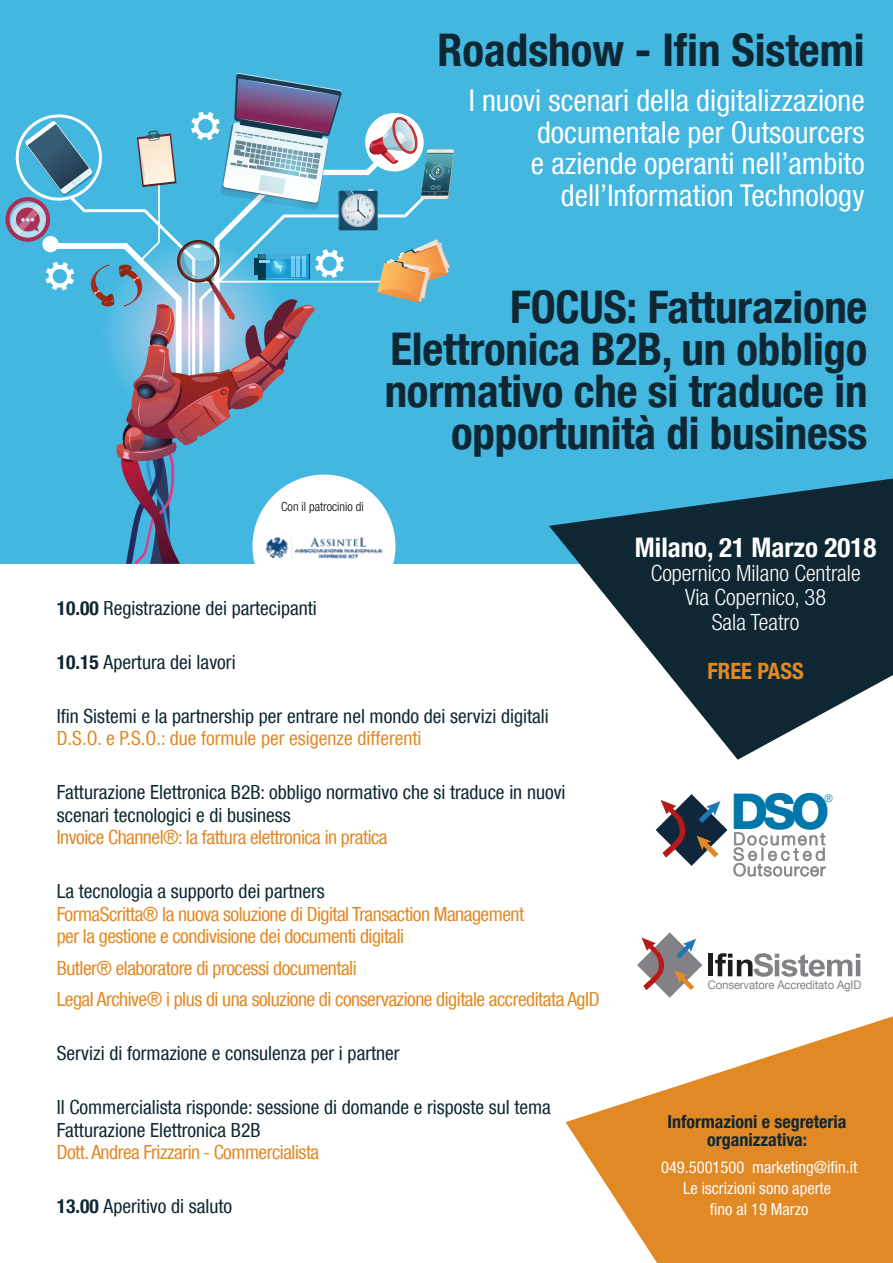
<style>
.page{position:relative;width:893px;height:1263px;background:#fff}
.page>*{position:absolute;margin:0;border:0;box-sizing:border-box;transform-origin:0 0}
.t1{font:800 49.2px "Helvetica Neue LT Com";color:#0076aa}
.t2{font:700 condensed 45px/42px "Helvetica Neue LT Com";letter-spacing:-.005em;color:#0e2732;text-align:right}
.t3{font:condensed 30px/31.5px "Helvetica Neue LT Com";color:#fff;text-align:right}
.t4{font:700 condensed 27px "Helvetica Neue LT Com";color:#fff}
.t5{font:300 condensed 22.5px/24.3px "Helvetica Neue LT Com";color:#fff;text-align:center}
.t6{font:700 condensed 22.5px "Helvetica Neue LT Com";color:#e18925}
.t7{font:condensed 19.5px/22.5px "Helvetica Neue LT Com";color:#0e2732}
.t8{font:condensed 19.5px/22.5px "Helvetica Neue LT Com";letter-spacing:-.025em;color:#e18925}
.t9{font:condensed 19.5px "Helvetica Neue LT Com";color:#e18925}
.t10{font:700 condensed 18px/18px "Helvetica Neue LT Com";color:#0e2732;text-align:center}
.t11{font:condensed 16.5px/21px "Helvetica Neue LT Com";color:#fff;text-align:center}
.t12{font:300 condensed 12.6px "Helvetica Neue LT Com";color:#000101}
.t13{font:11.85px "Helvetica Neue LT Com";letter-spacing:-.01em;color:#838185;scale:.95 1}
.t14{font:300 condensed 10.5px "Helvetica Neue LT Com";color:#0076aa}
.s1{font-weight:700}
.s2{color:#e18925}
.s3{font-family:"Myriad Pro";font-stretch:normal;color:#e18925}
</style>
<div class="page">
<div style="left:0;top:0;width:893px;height:564px;background:#43b7e0"></div>
<svg style="left:5px;top:73px;width:449px;height:491px"></svg>
<svg style="left:656px;top:794px;width:71px;height:72px"></svg>
<svg style="left:733px;top:832px;width:93px;height:44px"></svg>
<div style="left:708px;top:954px;width:5px;height:22px;background:#1d1d1b"></div>
<svg style="left:715px;top:953px;width:145px;height:24px"></svg>
<svg style="left:637px;top:932px;width:65px;height:66px"></svg>
<svg style="left:566px;top:1016px;width:327px;height:247px;fill:#e18925"></svg>
<svg style="left:549px;top:479px;width:344px;height:281px;fill:#0e2732"></svg>
<div style="left:252px;top:475px;width:143px;height:143px;background:#fff;border-radius:50%"></div>
<img style="left:265px;top:537px;width:118px;height:22px">
<h2 class="t2" style="left:438px;top:29px;width:429px">Roadshow - Ifin Sistemi</h2>
<h3 class="t3" style="left:469px;top:84px;width:397px">I nuovi scenari della digitalizzazione documentale per Outsourcers<br>e aziende operanti nell’ambito dell’Information Technology</h3>
<p class="t12" style="left:281px;top:499px;width:84px">Con il patrocinio di</p>
<h2 class="t2" style="left:385px;top:286px;width:484px">FOCUS: Fatturazione<br>Elettronica B2B, un obbligo normativo che si traduce in opportunità di business</h2>
<p class="t7" style="left:57px;top:596px;width:262px"><span class="s1">10.00</span> Registrazione dei partecipanti</p>
<p class="t7" style="left:57px;top:650px;width:180px"><span class="s1">10.15</span> Apertura dei lavori</p>
<p class="t7" style="left:57px;top:704px;width:493px">Ifin Sistemi e la partnership per entrare nel mondo dei servizi digitali</p>
<p class="t9" style="left:57px;top:727px;width:366px">D.S.O. e P.S.O.: due formule per esigenze differenti</p>
<p class="t7" style="left:57px;top:781px;width:510px">Fatturazione Elettronica B2B: obbligo normativo che si traduce in nuovi scenari tecnologici e di business</p>
<p class="t8" style="left:57px;top:826px;width:332px">Invoice Channel®: la fattura elettronica in pratica</p>
<p class="t7" style="left:57px;top:880px;width:270px">La tecnologia a supporto dei partners</p>
<p class="t8" style="left:57px;top:902px;width:469px">FormaScritta® la nuova soluzione di Digital Transaction Management per la gestione e condivisione dei documenti digitali</p>
<p class="t8" style="left:57px;top:952px;width:544px;line-height:31.5px">Butler® elaboratore di processi documentali<br>Legal Archive® i plus di una soluzione di conservazione digitale accreditata AgID</p>
<p class="t7" style="left:57px;top:1042px;width:344px">Servizi di formazione e consulenza per i partner</p>
<p class="t7" style="left:57px;top:1096px;width:496px">Il Commercialista risponde: sessione di domande e risposte sul tema<br>Fatturazione Elettronica B2B<br><span class="s2">Dott. Andrea Frizzarin</span> <span class="s3">‐</span> <span class="s2">Commercialista</span></p>
<p class="t7" style="left:57px;top:1195px;width:177px"><span class="s1">13.00</span> Aperitivo di saluto</p>
<h3 class="t4" style="left:635px;top:531px;width:243px">Milano, 21 Marzo 2018</h3>
<p class="t5" style="left:651px;top:561px;width:211px">Copernico Milano Centrale<br>Via Copernico, 38<br>Sala Teatro</p>
<p class="t6" style="left:707px;top:657px;width:98px">FREE PASS</p>
<h1 class="t1" style="left:731px;top:782px;width:100px">DSO</h1>
<p class="t14" style="left:824px;top:792px;width:10px">®</p>
<p class="t13" style="left:708px;top:978px;width:163px">Conservatore Accreditato AgID</p>
<p class="t10" style="left:667px;top:1113px;width:181px">Informazioni e segreteria organizzativa:</p>
<p class="t11" style="left:661px;top:1157px;width:198px">049.5001500 marketing@ifin.it<br>Le iscrizioni sono aperte<br>fino al 19 Marzo</p>
</div>
